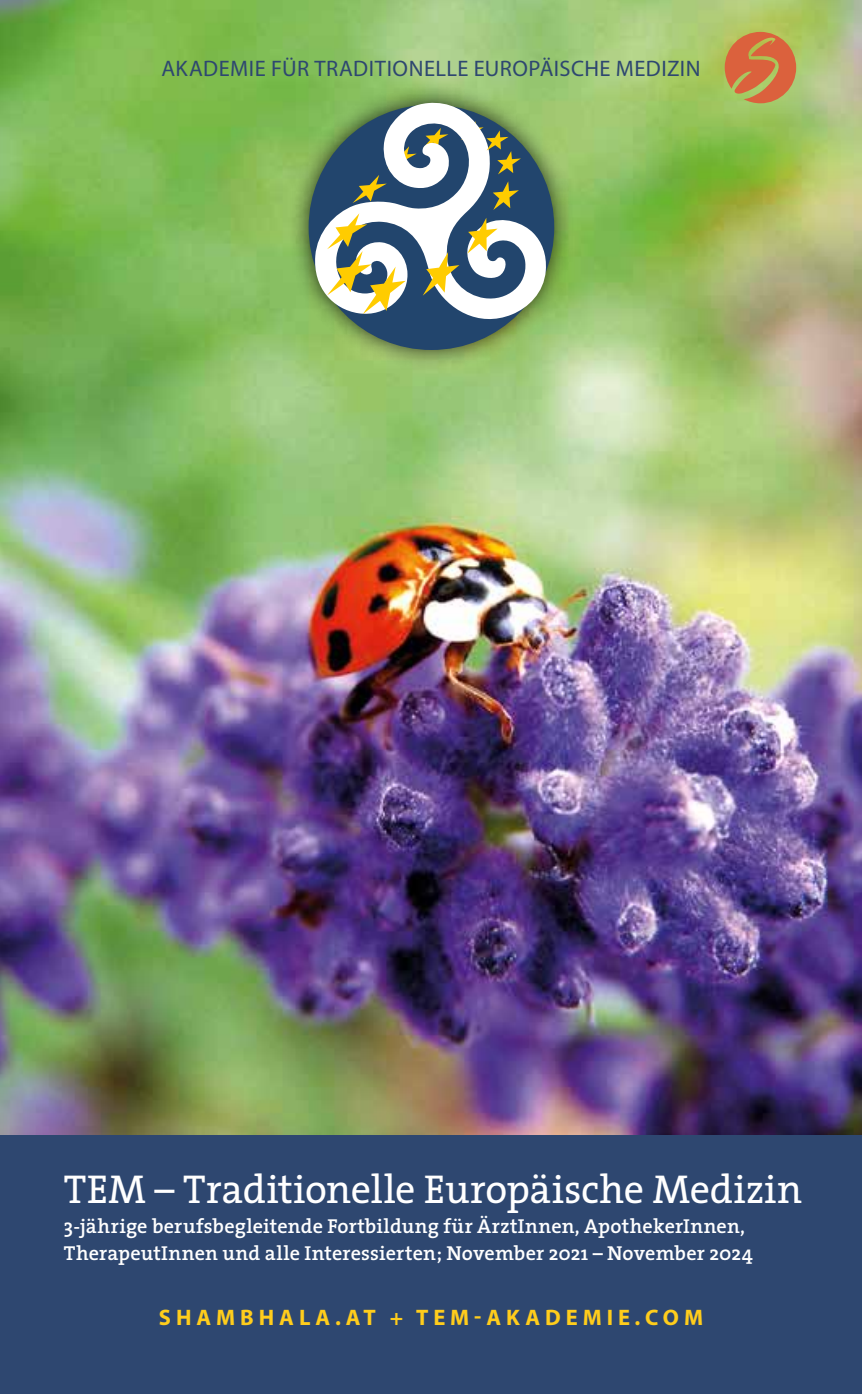
<style>
.page{position:relative;width:862px;height:1394px;background:#fff}
.page>*{position:absolute;margin:0;border:0;box-sizing:border-box;transform-origin:0 0}
.t1{font:40.5px "The Serif";letter-spacing:-.005em;color:#fff}
.t2{font:22.5px "Myriad Pro";letter-spacing:.02em;color:#2e4770}
.t3{font:700 22.5px "Myriad Pro";letter-spacing:.22em;color:#ffcd1c}
.t4{font:600 20.25px/27px "The Serif";letter-spacing:.005em;color:#fff}
</style>
<div class="page">
<img style="left:0;top:0;width:861px;height:1135px">
<div style="left:0;top:1135px;width:861px;height:259px;background:#2e4770"></div>
<div style="left:287px;top:82px;width:288px;height:289px;background:#000;opacity:.75"></div>
<div style="left:308px;top:105px;width:246px;height:245px;background:#22456d;border-radius:50%"></div>
<svg style="left:312px;top:101px;width:234px;height:227px"></svg>
<svg style="left:352px;top:175px;width:34px;height:28px"></svg>
<svg style="left:422px;top:252px;width:37px;height:44px"></svg>
<svg style="left:327px;top:213px;width:78px;height:101px"></svg>
<svg style="left:467px;top:218px;width:30px;height:36px"></svg>
<svg style="left:492px;top:181px;width:26px;height:29px"></svg>
<svg style="left:460px;top:121px;width:60px;height:53px"></svg>
<svg style="left:724px;top:32px;width:71px;height:71px;background:#ca8349"></svg>
<p class="t2" style="left:161px;top:56px;width:540px">AKADEMIE FÜR TRADITIONELLE EUROPÄISCHE MEDIZIN</p>
<h1 class="t1" style="left:64px;top:1156px;width:739px">TEM – Traditionelle Europäische Medizin</h1>
<p class="t4" style="left:64px;top:1211px;width:690px">3-jährige berufsbegleitende Fortbildung für ÄrztInnen, ApothekerInnen,<br>TherapeutInnen und alle Interessierten; November 2021 – November 2024</p>
<p class="t3" style="left:159px;top:1304px;width:545px">SHAMBHALA.AT + TEM-AKADEMIE.COM</p>
</div>
